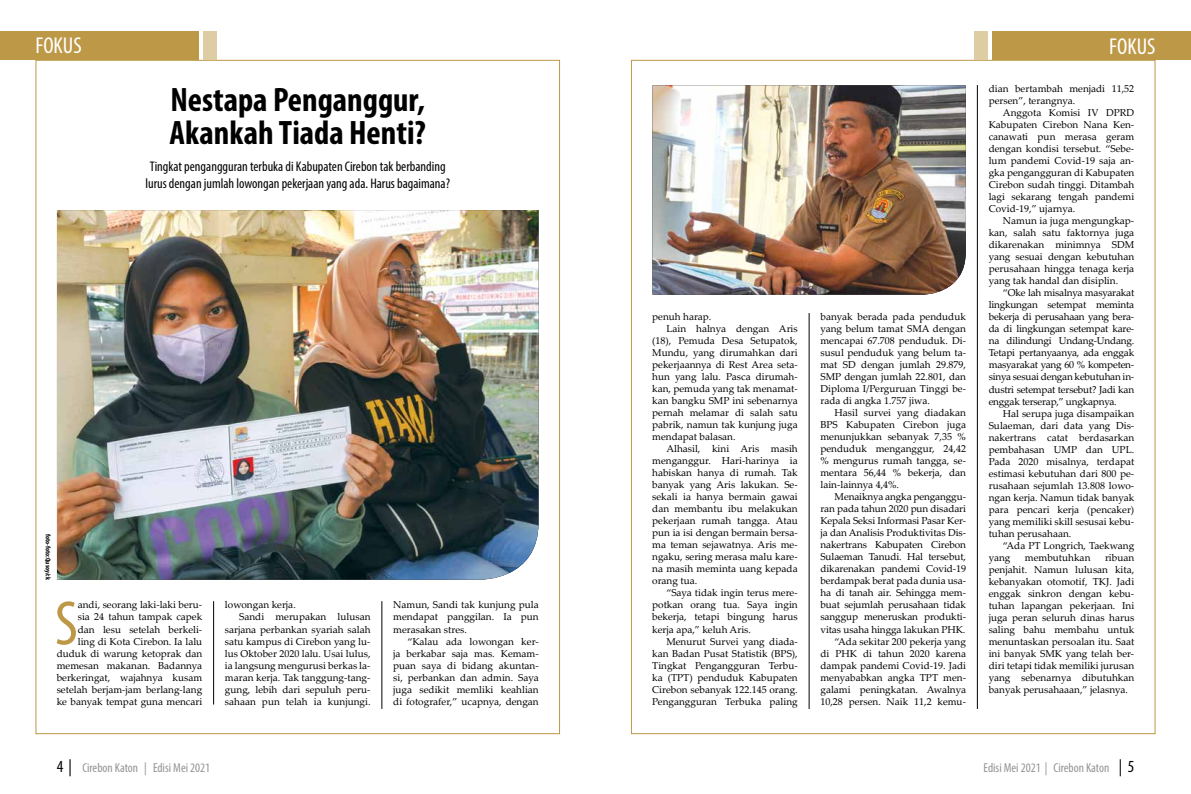
<style>
.page{position:relative;width:1191px;height:794px;background:#fff}
.page>*{position:absolute;margin:0;border:0;box-sizing:border-box;transform-origin:0 0}
.t1{font:condensed 63.4px "Myriad Pro";color:#bd9847}
.t2{font:700 condensed 34px/33px "Myriad Pro";color:#000}
.t3{font:condensed 23px "Myriad Pro";color:#fff}
.t4{font:condensed 14px/16.8px "Myriad Pro";color:#000;text-align:center}
.t5{font:condensed 13px "Myriad Pro";color:#939598}
.t6{font:10px/12px "Palatino Linotype";color:#000;text-align:justify}
.t7{font:700 condensed 7px "Myriad Pro";color:#000}
.s1{font-size:17px;color:#000}
</style>
<div class="page">
<div style="left:0;top:31px;width:199px;height:29px;background:#bd9847"></div>
<div style="left:203px;top:31px;width:14px;height:29px;background:#decca3"></div>
<div style="left:992px;top:31px;width:199px;height:29px;background:#bd9847"></div>
<div style="left:974px;top:31px;width:14px;height:29px;background:#decca3"></div>
<img style="left:652px;top:85px;width:313px;height:210px">
<img style="left:57px;top:210px;width:481px;height:369px">
<hr style="left:213px;top:601px;width:1px;height:103px;background:#000">
<hr style="left:381px;top:601px;width:1px;height:108px;background:#000">
<hr style="left:809px;top:313px;width:1px;height:396px;background:#000">
<hr style="left:977px;top:85px;width:1px;height:624px;background:#000">
<h3 class="t3" style="left:35px;top:31px;width:48px">FOKUS</h3>
<h3 class="t3" style="left:1109px;top:32px;width:48px">FOKUS</h3>
<h2 class="t2" style="left:169px;top:82px;width:258px">Nestapa Penganggur,<br>Akankah Tiada Henti?</h2>
<h3 class="t4" style="left:145px;top:157px;width:306px">Tingkat pengangguran terbuka di Kabupaten Cirebon tak berbanding lurus dengan jumlah lowongan pekerjaan yang ada. Harus bagaimana?</h3>
<p class="t6" style="left:988px;top:83px;width:147px">dian bertambah menjadi 11,52 persen”, terangnya.</p>
<p class="t6" style="left:988px;top:107px;width:147px;text-indent:14px">Anggota Komisi IV DPRD Kabupaten Cirebon Nana Ken&shy;canawati pun merasa geram dengan kondisi tersebut. “Sebe&shy;lum pandemi Covid-19 saja an&shy;gka pengangguran di Kabupaten Cirebon sudah tinggi. Ditambah lagi sekarang tengah pandemi Covid-19,” ujarnya.</p>
<p class="t6" style="left:988px;top:215px;width:147px;text-indent:14px">Namun ia juga mengungkap&shy;kan, salah satu faktornya juga dikarenakan minimnya SDM yang sesuai dengan kebutuhan perusahaan hingga tenaga kerja yang tak handal dan disiplin.</p>
<p class="t6" style="left:988px;top:287px;width:147px;text-indent:14px">“Oke lah misalnya masyarakat lingkungan setempat meminta bekerja di perusahaan yang bera&shy;da di lingkungan setempat kare&shy;na dilindungi Undang-Undang.<br>Tetapi pertanyaanya, ada enggak masyarakat yang 60 % kompeten&shy;sinya sesuai dengan kebutuhan in&shy;dustri setempat tersebut? Jadi kan enggak terserap,” ungkapnya.</p>
<p class="t6" style="left:988px;top:407px;width:147px;text-indent:14px">Hal serupa juga disampaikan Sulaeman, dari data yang Dis&shy;nakertrans catat berdasarkan pembahasan UMP dan UPL.<br>Pada 2020 misalnya, terdapat estimasi kebutuhan dari 800 pe&shy;rusahaan sejumlah 13.808 lowo&shy;ngan kerja. Namun tidak banyak para pencari kerja (pencaker) yang memiliki skill sesusai kebu&shy;tuhan perusahaan.</p>
<p class="t6" style="left:988px;top:539px;width:147px;text-indent:14px">“Ada PT Longrich, Taekwang yang</p>
<p class="t6" style="left:652px;top:310px;width:61px">penuh harap.</p>
<p class="t6" style="left:666px;top:322px;width:133px">Lain halnya dengan Aris</p>
<p class="t6" style="left:652px;top:334px;width:147px">(18), Pemuda Desa Setupatok,</p>
<p class="t6" style="left:652px;top:346px;width:147px">Mundu, yang dirumahkan dari</p>
<p class="t6" style="left:652px;top:358px;width:147px">pekerjaannya di Rest Area seta-</p>
<p class="t6" style="left:652px;top:370px;width:147px">hun yang lalu. Pasca dirumah-</p>
<p class="t6" style="left:652px;top:382px;width:147px">kan, pemuda yang tak menamat-</p>
<p class="t6" style="left:652px;top:394px;width:147px">kan bangku SMP ini sebenarnya</p>
<p class="t6" style="left:652px;top:406px;width:147px">pernah melamar di salah satu</p>
<p class="t6" style="left:652px;top:418px;width:147px">pabrik, namun tak kunjung juga</p>
<p class="t6" style="left:652px;top:430px;width:85px">mendapat balasan.</p>
<p class="t6" style="left:666px;top:442px;width:133px">Alhasil, kini Aris masih</p>
<p class="t6" style="left:652px;top:454px;width:147px">menganggur. Hari-harinya ia</p>
<p class="t6" style="left:652px;top:466px;width:147px">habiskan hanya di rumah. Tak</p>
<p class="t6" style="left:652px;top:478px;width:147px">banyak yang Aris lakukan. Se-</p>
<p class="t6" style="left:652px;top:490px;width:147px">sekali ia hanya bermain gawai</p>
<p class="t6" style="left:652px;top:502px;width:147px">dan membantu ibu melakukan</p>
<p class="t6" style="left:652px;top:514px;width:147px">pekerjaan rumah tangga. Atau</p>
<p class="t6" style="left:652px;top:526px;width:147px">pun ia isi dengan bermain bersa-</p>
<p class="t6" style="left:652px;top:538px;width:147px">ma teman sejawatnya. Aris me-</p>
<p class="t6" style="left:652px;top:550px;width:147px">ngaku, sering merasa malu kare-</p>
<p class="t6" style="left:652px;top:562px;width:147px">na masih meminta uang kepada</p>
<p class="t6" style="left:652px;top:574px;width:47px">orang tua.</p>
<p class="t6" style="left:666px;top:586px;width:133px">“Saya tidak ingin terus mere-</p>
<p class="t6" style="left:652px;top:598px;width:147px">potkan orang tua. Saya ingin</p>
<p class="t6" style="left:652px;top:610px;width:147px">bekerja, tetapi bingung harus</p>
<p class="t6" style="left:652px;top:622px;width:100px">kerja apa,” keluh Aris.</p>
<p class="t6" style="left:666px;top:634px;width:133px">Menurut Survei yang diada-</p>
<p class="t6" style="left:652px;top:646px;width:147px">kan Badan Pusat Statistik (BPS),</p>
<p class="t6" style="left:652px;top:658px;width:147px">Tingkat Pengangguran Terbu-</p>
<p class="t6" style="left:652px;top:670px;width:147px">ka (TPT) penduduk Kabupaten</p>
<p class="t6" style="left:652px;top:682px;width:147px">Cirebon sebanyak 122.145 orang.</p>
<p class="t6" style="left:652px;top:694px;width:147px">Pengangguran Terbuka paling</p>
<p class="t6" style="left:820px;top:310px;width:147px">banyak berada pada penduduk yang belum tamat SMA dengan mencapai 67.708 penduduk. Di&shy;susul penduduk yang belum ta&shy;mat SD dengan jumlah 29.879, SMP dengan jumlah 22.801, dan Diploma I/Perguruan Tinggi be&shy;rada di angka 1.757 jiwa.</p>
<p class="t6" style="left:820px;top:406px;width:147px;text-indent:14px">Hasil survei yang diadakan BPS Kabupaten Cirebon juga menunjukkan sebanyak 7,35 % penduduk menganggur, 24,42 % mengurus rumah tangga, se&shy;mentara 56,44 % bekerja, dan lain-lainnya 4,4%.</p>
<p class="t6" style="left:820px;top:490px;width:147px;text-align:right">Menaiknya angka penganggu&shy;ran pada tahun 2020 pun disadari<br>Kepala Seksi Informasi Pasar Ker&shy;ja dan Analisis Produktivitas Dis&shy;nakertrans Kabupaten Cirebon<br>Sulaeman Tanudi. Hal tersebut, dikarenakan pandemi Covid-19 berdampak berat pada dunia usa&shy;ha di tanah air. Sehingga mem&shy;buat sejumlah perusahaan tidak sanggup meneruskan produkti&shy;vitas usaha hingga lakukan PHK. “Ada sekitar 200 pekerja yang<br>di PHK di tahun 2020 karena dampak pandemi Covid-19. Jadi menyababkan angka TPT men&shy;galami peningkatan. Awalnya<br>10,28 persen. Naik 11,2 kemu-</p>
<p class="t7" style="left:52px;top:534px;width:47px;rotate:90deg">foto-foto:Qusoy/ck</p>
<p class="t6" style="left:988px;top:551px;width:147px;text-indent:116px">ribuan penjahit. Namun lulusan kita, kebanyakan otomotif, TKJ. Jadi enggak sinkron dengan kebu&shy;tuhan lapangan pekerjaan. Ini juga peran seluruh dinas harus saling bahu membahu untuk menuntaskan persoalan itu. Saat ini banyak SMK yang telah ber&shy;diri tetapi tidak memiliki jurusan yang sebenarnya dibutuhkan banyak perusahaaan,” jelasnya.</p>
<p class="t6" style="left:1025px;top:551px;width:67px">membutuhkan</p>
<p class="t6" style="left:57px;top:598px;width:147px;text-align:right">andi, seorang laki-laki beru-<br>sia 24 tahun tampak capek<br>dan lesu setelah berkeli-<br>ling di Kota Cirebon. Ia lalu duduk di warung ketoprak dan memesan makanan. Badannya berkeringat, wajahnya kusam setelah berjam-jam berlang-lang ke banyak tempat guna mencari</p>
<p class="t6" style="left:225px;top:598px;width:72px">lowongan kerja.</p>
<p class="t6" style="left:393px;top:598px;width:147px">Namun, Sandi tak kunjung pula mendapat panggilan. Ia pun merasakan stres.</p>
<p class="t6" style="left:393px;top:634px;width:147px;text-indent:14px">“Kalau ada lowongan ker&shy;ja berkabar saja mas. Kemam&shy;puan saya di bidang akuntan&shy;si, perbankan dan admin. Saya juga sedikit memliki keahlian di fotografer,” ucapnya, dengan</p>
<h1 class="t1" style="left:55px;top:585px;width:24px">S</h1>
<p class="t6" style="left:239px;top:610px;width:133px">Sandi merupakan lulusan</p>
<p class="t6" style="left:225px;top:622px;width:147px">sarjana perbankan syariah salah</p>
<p class="t6" style="left:225px;top:634px;width:147px">satu kampus di Cirebon yang lu-</p>
<p class="t6" style="left:225px;top:646px;width:147px">lus Oktober 2020 lalu. Usai lulus,</p>
<p class="t6" style="left:225px;top:658px;width:147px">ia langsung mengurusi berkas la-</p>
<p class="t6" style="left:225px;top:670px;width:147px">maran kerja. Tak tanggung-tang-</p>
<p class="t6" style="left:225px;top:682px;width:147px">gung, lebih dari sepuluh peru-</p>
<p class="t6" style="left:225px;top:694px;width:147px">sahaan pun telah ia kunjungi.</p>
<h3 class="t5" style="left:57px;top:759px;width:155px"><span class="s1">4 |</span> Cirebon Katon | Edisi Mei 2021</h3>
<h3 class="t5" style="left:983px;top:759px;width:152px">Edisi Mei 2021 | Cirebon Katon <span class="s1">| 5</span></h3>
</div>
